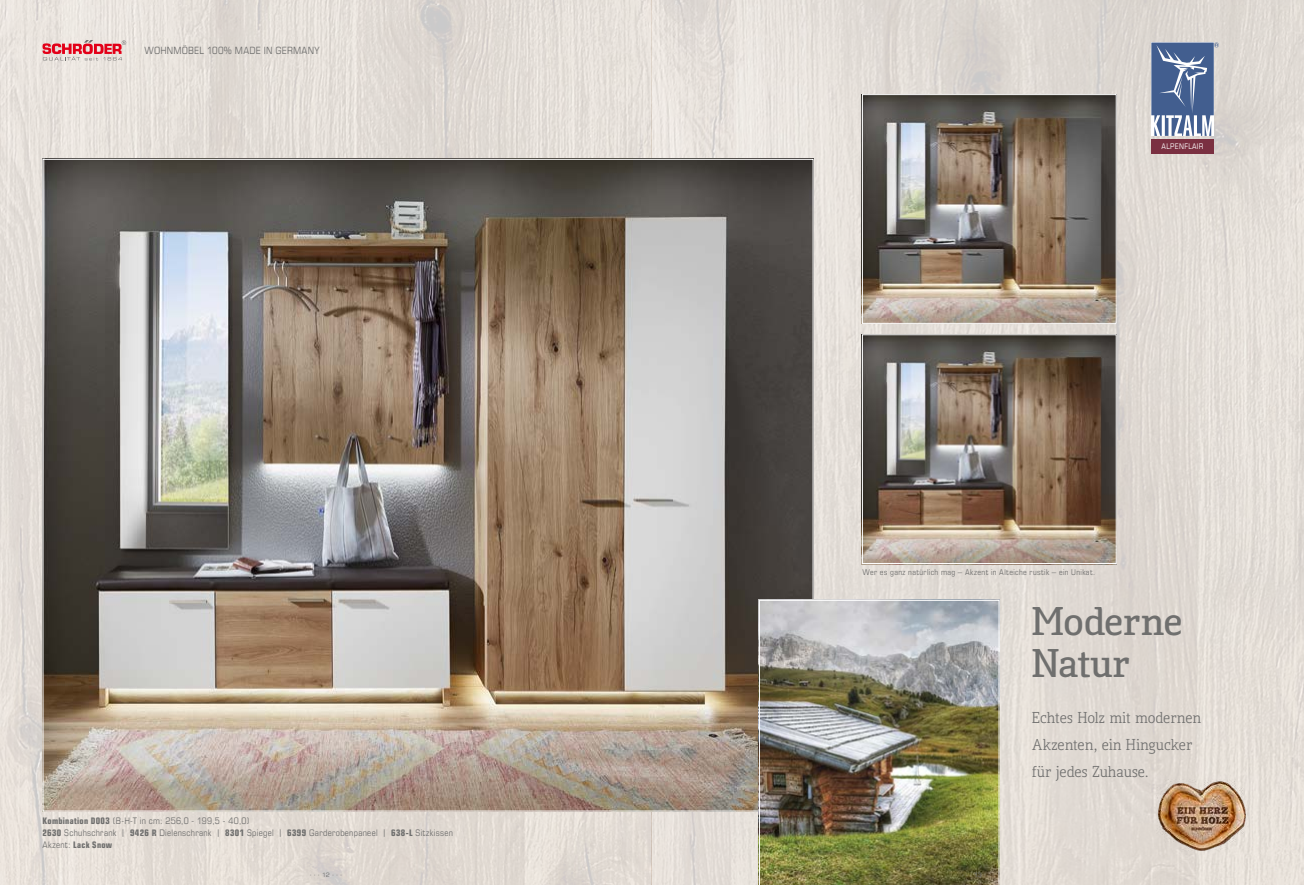
<style>
.page{position:relative;width:1304px;height:885px;background:#fff}
.page>*{position:absolute;margin:0;border:0;box-sizing:border-box;transform-origin:0 0}
.t1{font:700 38px/42px "Kofi Pure Serif";letter-spacing:-.005em;color:#6f6f6e}
.t2{font:15px/27px "Kofi Pure Serif";letter-spacing:-.005em;color:#6f6f6e}
.t3{font:condensed 10px "Eurostile LT Pro";letter-spacing:.02em;color:#6f6f6e}
.t4{font:condensed 9px/12px "Eurostile LT Pro";letter-spacing:.03em;color:#6f6f6e}
.t5{font:condensed 8px "Eurostile LT Pro";letter-spacing:.045em;color:#6f6f6e}
.t6{font:condensed 7.7px "Eurostile LT Pro";letter-spacing:.04em;color:#fff}
.t7{font:6px "Eurostile LT Pro";color:#6f6f6e}
.s1{font-weight:700}
</style>
<div class="page">
<img style="left:0;top:0;width:1304px;height:884px">
<img style="left:45px;top:161px;width:767px;height:648px">
<svg style="left:43px;top:40px;width:83px;height:20px;background:#e29599"></svg>
<img style="left:864px;top:96px;width:251px;height:226px">
<div style="left:862px;top:94px;width:255px;height:230px;border:1px solid #fff"></div>
<img style="left:864px;top:336px;width:251px;height:226px">
<div style="left:862px;top:334px;width:255px;height:230px;border:1px solid #fff"></div>
<img style="left:759px;top:599px;width:241px;height:285px">
<img style="left:1156px;top:779px;width:92px;height:72px">
<div style="left:1151px;top:140px;width:63px;height:14px;background:#7a3041"></div>
<svg style="left:1151px;top:43px;width:68px;height:93px;background:#7286a9"></svg>
<p class="t3" style="left:145px;top:44px;width:177px">WOHNMÖBEL 100% MADE IN GERMANY</p>
<p class="t4" style="left:43px;top:814px;width:412px"><span class="s1">Kombination D003</span> (B-H-T in cm: 256,0 - 199,5 - 40,0)<br><span class="s1">2630</span> Schuhschrank | <span class="s1">9426 R</span> Dielenschrank | <span class="s1">8301</span> Spiegel | <span class="s1">6399</span> Garderobenpaneel | <span class="s1">638-L</span> Sitzkissen<br>Akzent: <span class="s1">Lack Snow</span></p>
<p class="t7" style="left:310px;top:871px;width:34px">∙ ∙ ∙ 12 ∙ ∙ ∙</p>
<p class="t6" style="left:1162px;top:142px;width:43px">ALPENFLAIR</p>
<p class="t5" style="left:862px;top:568px;width:234px">Wer es ganz natürlich mag – Akzent in Alteiche rustik – ein Unikat.</p>
<h1 class="t1" style="left:1032px;top:601px;width:152px">Moderne<br>Natur</h1>
<h2 class="t2" style="left:1032px;top:704px;width:171px">Echtes Holz mit modernen<br>Akzenten, ein Hingucker für jedes Zuhause.</h2>
</div>
